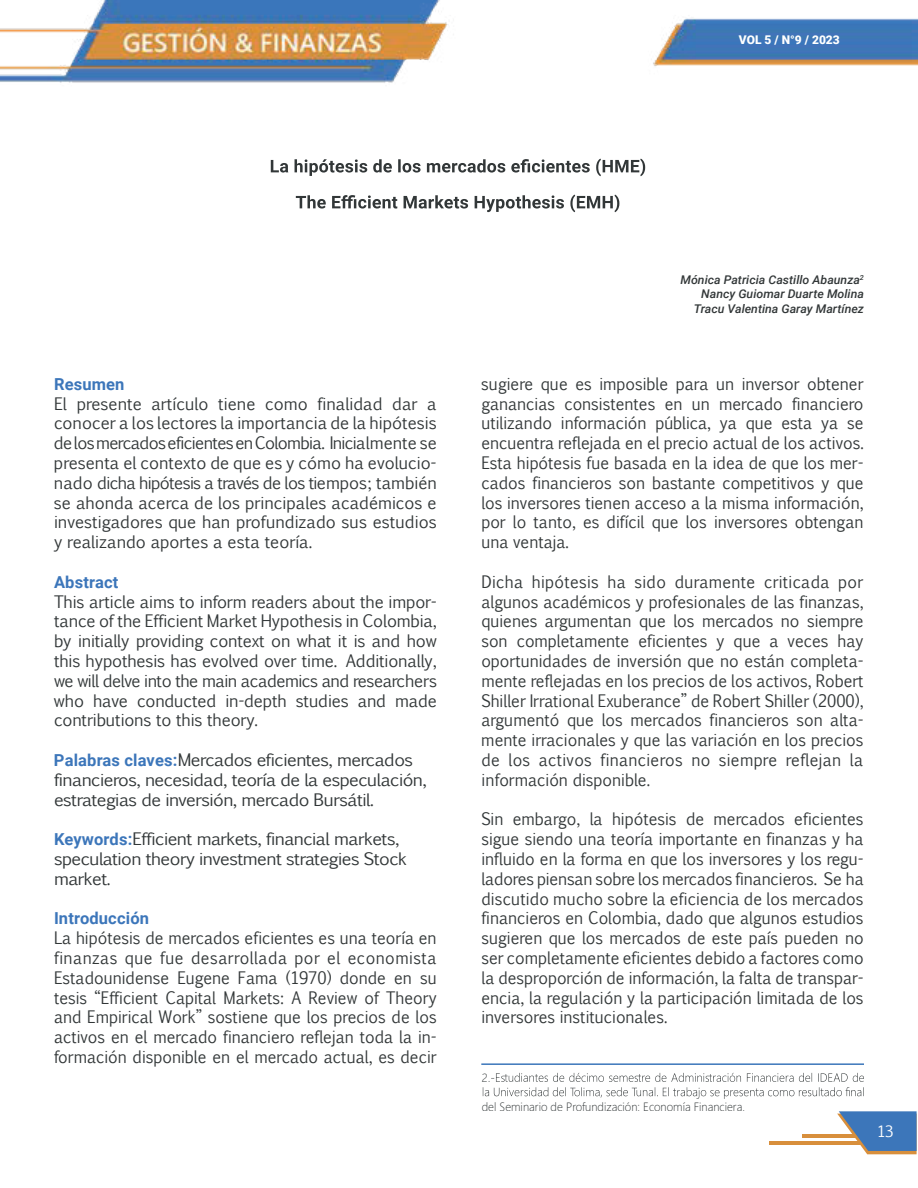
<style>
.page{position:relative;width:918px;height:1188px;background:#fff}
.page>*{position:absolute;margin:0;border:0;box-sizing:border-box;transform-origin:0 0}
.t1{font:16.5px/19.8px "Euphemia UCAS";letter-spacing:-.01em;color:#323738;text-align:justify;scale:.96 1}
.t2{font:16.5px/19.8px "Euphemia UCAS";letter-spacing:-.01em;color:#323738;text-align:justify}
.t3{font:16.5px/19.8px "Euphemia UCAS";letter-spacing:-.03em;color:#323738;scale:1.07 1}
.t4{font:700 16.5px "Roboto";letter-spacing:.01em;color:#3c76ba}
.t5{font:15px "Euphemia UCAS";color:#fff}
.t6{font:italic 500 12px/14.4px "Roboto";color:#323738;text-align:right}
.t7{font:300 12px "Segoe UI";color:#323738;scale:.96 1}
.t8{font:900 12px "Roboto";color:#fff}
.s1{font-family:"Roboto";font-weight:700;color:#3c76ba}
</style>
<div class="page">
<img style="left:0;top:0;width:918px;height:83px">
<svg style="left:271px;top:159px;width:374px;height:17px"></svg>
<svg style="left:296px;top:195px;width:323px;height:17px"></svg>
<hr style="left:481px;top:1063px;width:383px;height:2px;background:#3c76ba">
<svg style="left:483px;top:1073px;width:381px;height:26px"></svg>
<hr style="left:769px;top:1142px;width:103px;height:3px;background:#d88f3c">
<hr style="left:802px;top:1135px;width:70px;height:3px;background:#d88f3c">
<svg style="left:837px;top:1111px;width:80px;height:43px"></svg>
<p class="t8" style="left:739px;top:31px;width:102px">VOL 5 / N°9 / 2023</p>
<p class="t4" style="left:54px;top:372px;width:72px">Resumen</p>
<p class="t2" style="left:54px;top:393px;width:384px">El presente artículo tiene como finalidad dar a conocer a los lectores la importancia de la hipótesis delosmercadoseficientesenColombia. Inicialmente se presenta el contexto de que es y cómo ha evolucio&shy;nado dicha hipótesis a través de los tiempos; también se ahonda acerca de los principales académicos e investigadores que han profundizado sus estudios y realizando aportes a esta teoría.</p>
<p class="t4" style="left:54px;top:570px;width:66px">Abstract</p>
<p class="t2" style="left:54px;top:591px;width:385px">This article aims to inform readers about the impor&shy;tance of the Efficient Market Hypothesis in Colombia, by initially providing context on what it is and how this hypothesis has evolved over time. Additionally, we will delve into the main academics and researchers who have conducted in-depth studies and made contributions to this theory.</p>
<p class="t3" style="left:54px;top:749px;width:350px"><span class="s1">Palabras claves:</span>Mercados eficientes, mercados financieros, necesidad, teoría de la especulación, estrategias de inversión, mercado Bursátil.</p>
<p class="t3" style="left:54px;top:828px;width:331px"><span class="s1">Keywords:</span>Efficient markets, financial markets, speculation theory investment strategies Stock market.</p>
<p class="t4" style="left:54px;top:907px;width:97px">Introducción</p>
<p class="t1" style="left:54px;top:927px;width:400px">La hipótesis de mercados eficientes es una teoría en finanzas que fue desarrollada por el economista Estadounidense Eugene Fama (1970) donde en su tesis “Efficient Capital Markets: A Review of Theory and Empirical Work” sostiene que los precios de los activos en el mercado financiero reflejan toda la in&shy;formación disponible en el mercado actual, es decir</p>
<p class="t6" style="left:681px;top:272px;width:185px">Mónica Patricia Castillo Abaunza<sup>2<br></sup>Nancy Guiomar Duarte Molina<br>Tracu Valentina Garay Martínez</p>
<p class="t1" style="left:481px;top:373px;width:400px">sugiere que es imposible para un inversor obtener ganancias consistentes en un mercado financiero utilizando información pública, ya que esta ya se encuentra reflejada en el precio actual de los activos.<br>Esta hipótesis fue basada en la idea de que los mer&shy;cados financieros son bastante competitivos y que los inversores tienen acceso a la misma información, por lo tanto, es difícil que los inversores obtengan una ventaja.</p>
<p class="t1" style="left:481px;top:571px;width:400px">Dicha hipótesis ha sido duramente criticada por algunos académicos y profesionales de las finanzas, quienes argumentan que los mercados no siempre son completamente eficientes y que a veces hay oportunidades de inversión que no están completa&shy;mente reflejadas en los precios de los activos, Robert Shiller Irrational Exuberance” de Robert Shiller (2000), argumentó que los mercados financieros son alta&shy;mente irracionales y que las variación en los precios de los activos financieros no siempre reflejan la información disponible.</p>
<p class="t1" style="left:481px;top:808px;width:400px">Sin embargo, la hipótesis de mercados eficientes sigue siendo una teoría importante en finanzas y ha influido en la forma en que los inversores y los regu&shy;ladores piensan sobre los mercados financieros. Se ha discutido mucho sobre la eficiencia de los mercados financieros en Colombia, dado que algunos estudios sugieren que los mercados de este país pueden no ser completamente eficientes debido a factores como la desproporción de información, la falta de transpar&shy;encia, la regulación y la participación limitada de los inversores institucionales.</p>
<p class="t7" style="left:482px;top:1066px;width:8px">2</p>
<p class="t7" style="left:482px;top:1095px;width:276px">del Seminario de Profundización: Economía Financiera.</p>
<p class="t5" style="left:877px;top:1120px;width:18px">13</p>
</div>
